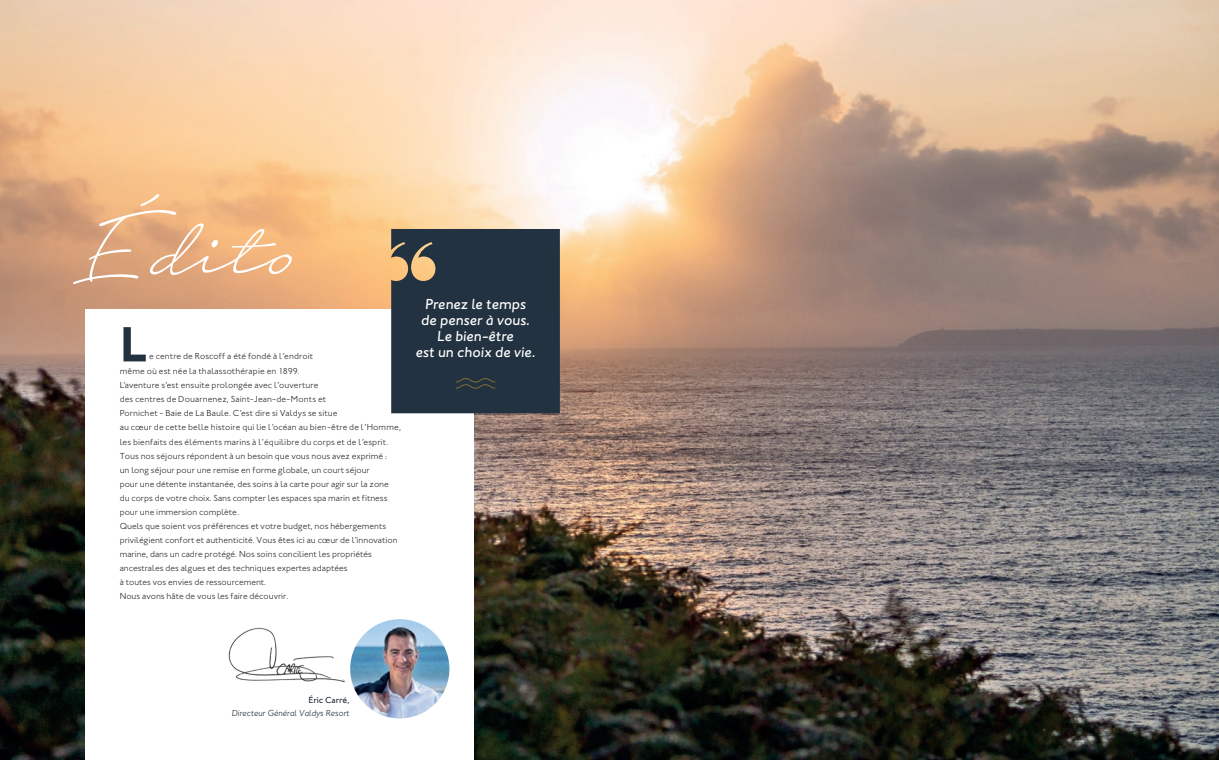
<style>
.page{position:relative;width:1219px;height:760px;background:#fff}
.page>*{position:absolute;margin:0;border:0;box-sizing:border-box;transform-origin:0 0}
.t1{font:100 115px "Notera 2";color:#fff}
.t2{font:700 51px "Johnston Valdys";color:#223240}
.t3{font:italic 500 15px/16px "Johnston Valdys";letter-spacing:.005em;color:#fff;text-align:center}
.t4{font:300 9px/14px "Johnston Valdys";color:#231f20}
.t5{font:italic 300 9px "Johnston Valdys";color:#223240}
.t6{font:500 9px "Johnston Valdys";color:#223240}
</style>
<div class="page">
<img style="left:0;top:0;width:1219px;height:760px">
<div style="left:85px;top:309px;width:388px;height:451px;background:#fff"></div>
<img style="left:350px;top:619px;width:99px;height:99px;border-radius:50px">
<img style="left:228px;top:627px;width:127px;height:56px">
<div style="left:391px;top:229px;width:169px;height:184px;background:#223240"></div>
<h1 class="t1" style="left:68px;top:190px;width:242px">Édito</h1>
<h2 class="t2" style="left:120px;top:314px;width:29px">L</h2>
<p class="t4" style="left:120px;top:349px;width:195px;line-height:15px;text-indent:29px">e centre de Roscoff a été fondé à l’endroit même où est née la thalassothérapie en 1899.</p>
<p class="t4" style="left:120px;top:378px;width:283px">L’aventure s’est ensuite prolongée avec l’ouverture<br>des centres de Douarnenez, Saint-Jean-de-Monts et<br>Pornichet - Baie de La Baule. C’est dire si Valdys se situe<br>au cœur de cette belle histoire qui lie l’océan au bien-être de l’Homme, les bienfaits des éléments marins à l’équilibre du corps et de l’esprit.<br>Tous nos séjours répondent à un besoin que vous nous avez exprimé :<br>un long séjour pour une remise en forme globale, un court séjour<br>pour une détente instantanée, des soins à la carte pour agir sur la zone du corps de votre choix. Sans compter les espaces spa marin et fitness pour une immersion complète.<br>Quels que soient vos préférences et votre budget, nos hébergements privilégient confort et authenticité. Vous êtes ici au cœur de l’innovation marine, dans un cadre protégé. Nos soins concilient les propriétés ancestrales des algues et des techniques expertes adaptées<br>à toutes vos envies de ressourcement.<br>Nous avons hâte de vous les faire découvrir.</p>
<h3 class="t3" style="left:416px;top:296px;width:121px">Prenez le temps de penser à vous.<br>Le bien-être<br>est un choix de vie.</h3>
<p class="t6" style="left:308px;top:694px;width:42px">Éric Carré,</p>
<p class="t5" style="left:232px;top:707px;width:119px">Directeur Général Valdys Resort</p>
</div>
